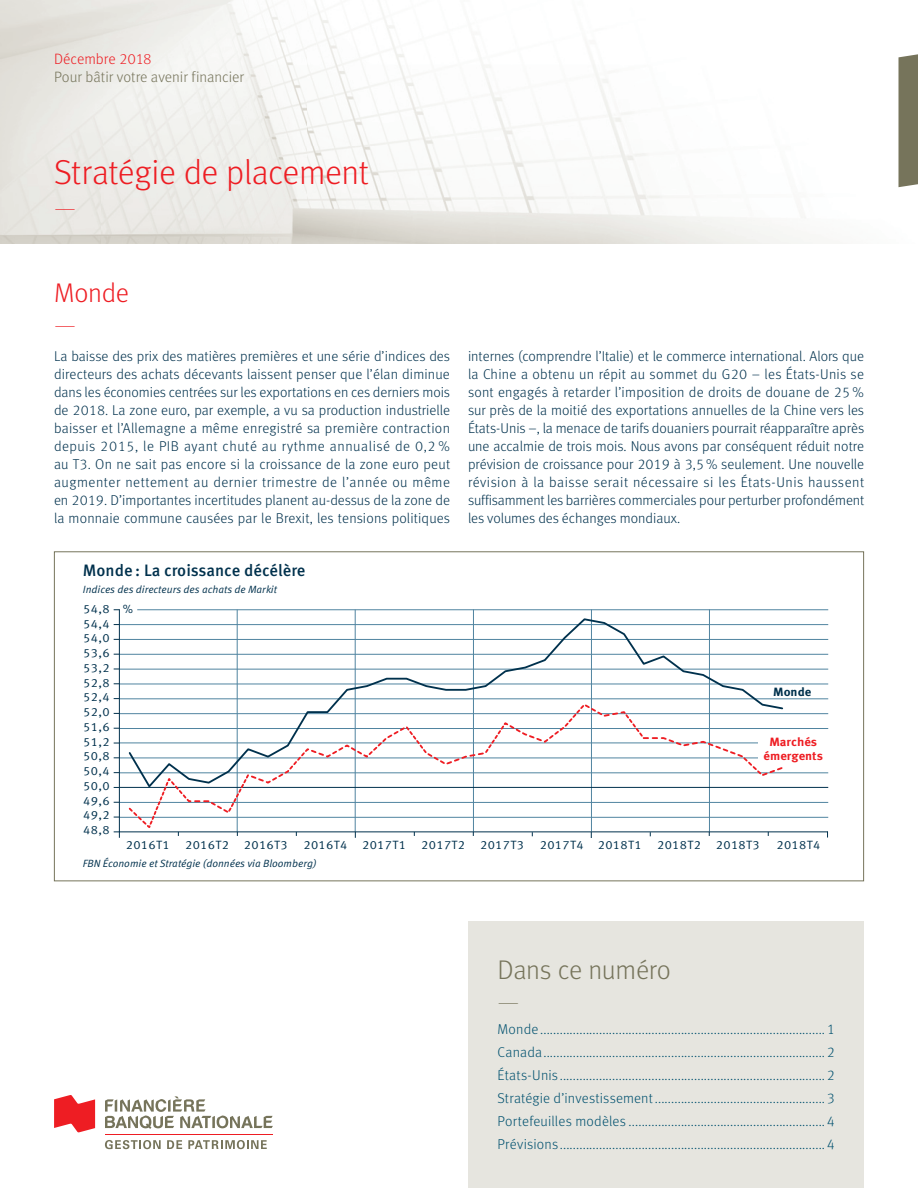
<style>
.page{position:relative;width:918px;height:1188px;background:#fff}
.page>*{position:absolute;margin:0;border:0;box-sizing:border-box;transform-origin:0 0}
.t1{font:300 34.5px "Meta OT";letter-spacing:-.015em;color:#ee1d23}
.t2{font:300 27px "Meta OT";letter-spacing:-.01em;color:#76745b}
.t3{font:300 27px "Meta OT";letter-spacing:-.01em;color:#ee1d23}
.t4{font:100 27px "Meta OT";color:#ee1d23}
.t5{font:100 27px "Meta OT";color:#76745b}
.t6{font:500 16.5px "Meta OT";color:#00314d}
.t7{font:300 15px "Meta OT";color:#76745b}
.t8{font:300 15px "Meta OT";color:#ee1d23}
.t9{font:300 14.25px/18px "Meta OT";color:#00314d;text-align:justify}
.t10{font:300 14.25px/22.8px "Meta OT";letter-spacing:.015em;color:#01516f;text-align:justify}
.t11{font:12px/14.7px "Meta OT Norm";letter-spacing:.03em;color:#00314d;scale:1.06 1}
.t12{font:700 12px/13.5px "Meta OT";color:#ee1d23;text-align:center;scale:1.06 1}
.t13{font:700 12px "Meta OT";color:#00314d;scale:1.06 1}
.t14{font:12px "Meta OT Norm";letter-spacing:.03em;color:#00314d}
.t15{font:10.5px "Meta OT Norm Ita";color:#00314d}
</style>
<div class="page">
<img style="left:0;top:0;width:899px;height:244px">
<div style="left:468px;top:922px;width:396px;height:266px;background:#e6e5df"></div>
<div style="left:899px;top:54px;width:19px;height:133px;background:#76745b"></div>
<svg style="left:114px;top:831px;width:6px;height:7px"></svg>
<svg style="left:119px;top:609px;width:709px;height:224px"></svg>
<div style="left:758px;top:737px;width:70px;height:27px;background:#fff"></div>
<svg style="left:127px;top:617px;width:657px;height:86px"></svg>
<svg style="left:127px;top:703px;width:657px;height:135px"></svg>
<svg style="left:54px;top:1095px;width:41px;height:37px"></svg>
<hr style="left:105px;top:1134px;width:168px;height:1px;background:#ee1d23">
<svg style="left:105px;top:1096px;width:168px;height:33px"></svg>
<svg style="left:105px;top:1140px;width:56px;height:9px"></svg>
<svg style="left:167px;top:1140px;width:15px;height:9px"></svg>
<svg style="left:188px;top:1140px;width:79px;height:9px"></svg>
<p class="t8" style="left:54px;top:50px;width:99px">Décembre 2018</p>
<p class="t7" style="left:54px;top:68px;width:192px">Pour bâtir votre avenir financier</p>
<h1 class="t1" style="left:54px;top:152px;width:316px">Stratégie de placement</h1>
<h2 class="t4" style="left:54px;top:193px;width:23px">—</h2>
<h2 class="t3" style="left:54px;top:277px;width:76px">Monde</h2>
<h2 class="t4" style="left:54px;top:309px;width:23px">—</h2>
<p class="t9" style="left:54px;top:347px;width:398px">La baisse des prix des matières premières et une série d’indices des directeurs des achats décevants laissent penser que l’élan diminue dans les économies centrées sur les exportations en ces derniers mois de 2018. La zone euro, par exemple, a vu sa production industrielle baisser et l’Allemagne a même enregistré sa première contraction depuis 2015, le PIB ayant chuté au rythme annualisé de 0,2 % au T3. On ne sait pas encore si la croissance de la zone euro peut augmenter nettement au dernier trimestre de l’année ou même en 2019. D’importantes incertitudes planent au-dessus de la zone de la monnaie commune causées par le Brexit, les tensions politiques</p>
<p class="t9" style="left:468px;top:347px;width:398px">internes (comprendre l’Italie) et le commerce international. Alors que la Chine a obtenu un répit au sommet du G20 – les États-Unis se sont engagés à retarder l’imposition de droits de douane de 25 % sur près de la moitié des exportations annuelles de la Chine vers les États-Unis –, la menace de tarifs douaniers pourrait réapparaître après une accalmie de trois mois. Nous avons par conséquent réduit notre prévision de croissance pour 2019 à 3,5 % seulement. Une nouvelle révision à la baisse serait nécessaire si les États-Unis haussent suffisamment les barrières commerciales pour perturber profondément les volumes des échanges mondiaux.</p>
<p class="t6" style="left:83px;top:560px;width:224px">Monde : La croissance décélère</p>
<p class="t15" style="left:83px;top:583px;width:196px">Indices des directeurs des achats de Markit</p>
<p class="t11" style="left:83px;top:602px;width:27px">54,8</p>
<p class="t11" style="left:83px;top:616px;width:27px">54,4</p>
<p class="t11" style="left:83px;top:631px;width:27px">54,0</p>
<p class="t11" style="left:83px;top:646px;width:27px">53,6</p>
<p class="t11" style="left:83px;top:661px;width:27px">53,2</p>
<p class="t11" style="left:83px;top:675px;width:27px">52,8</p>
<p class="t11" style="left:83px;top:690px;width:27px">52,4</p>
<p class="t11" style="left:83px;top:705px;width:27px">52,0</p>
<p class="t11" style="left:83px;top:720px;width:27px">51,6</p>
<p class="t11" style="left:83px;top:734px;width:27px">51,2<br>50,8</p>
<p class="t11" style="left:83px;top:793px;width:27px">49,6</p>
<p class="t11" style="left:83px;top:764px;width:27px">50,4</p>
<p class="t11" style="left:83px;top:779px;width:27px">50,0</p>
<p class="t11" style="left:83px;top:808px;width:27px">49,2</p>
<p class="t11" style="left:83px;top:823px;width:27px">48,8</p>
<p class="t14" style="left:123px;top:601px;width:12px">%</p>
<p class="t13" style="left:773px;top:684px;width:38px">Monde</p>
<p class="t12" style="left:764px;top:736px;width:58px">Marchés émergents</p>
<p class="t11" style="left:126px;top:838px;width:43px">2016T1</p>
<p class="t11" style="left:185px;top:838px;width:43px">2016T2</p>
<p class="t11" style="left:244px;top:838px;width:43px">2016T3</p>
<p class="t11" style="left:304px;top:838px;width:98px">2016T4 2017T1</p>
<p class="t11" style="left:421px;top:838px;width:43px">2017T2</p>
<p class="t11" style="left:480px;top:838px;width:43px">2017T3</p>
<p class="t11" style="left:540px;top:838px;width:98px">2017T4 2018T1</p>
<p class="t11" style="left:657px;top:838px;width:43px">2018T2</p>
<p class="t11" style="left:716px;top:838px;width:43px">2018T3</p>
<p class="t11" style="left:777px;top:838px;width:43px">2018T4</p>
<p class="t15" style="left:83px;top:857px;width:235px">FBN Économie et Stratégie (données via Bloomberg)</p>
<h2 class="t2" style="left:498px;top:954px;width:175px">Dans ce numéro</h2>
<h2 class="t5" style="left:498px;top:986px;width:23px">—</h2>
<p class="t10" style="left:498px;top:1018px;width:339px">Monde .......................................................................................1<br>Canada ......................................................................................2<br>États-Unis .................................................................................2<br>Stratégie d’investissement ....................................................3<br>Portefeuilles modèles ............................................................4<br>Prévisions .................................................................................4</p>
</div>
